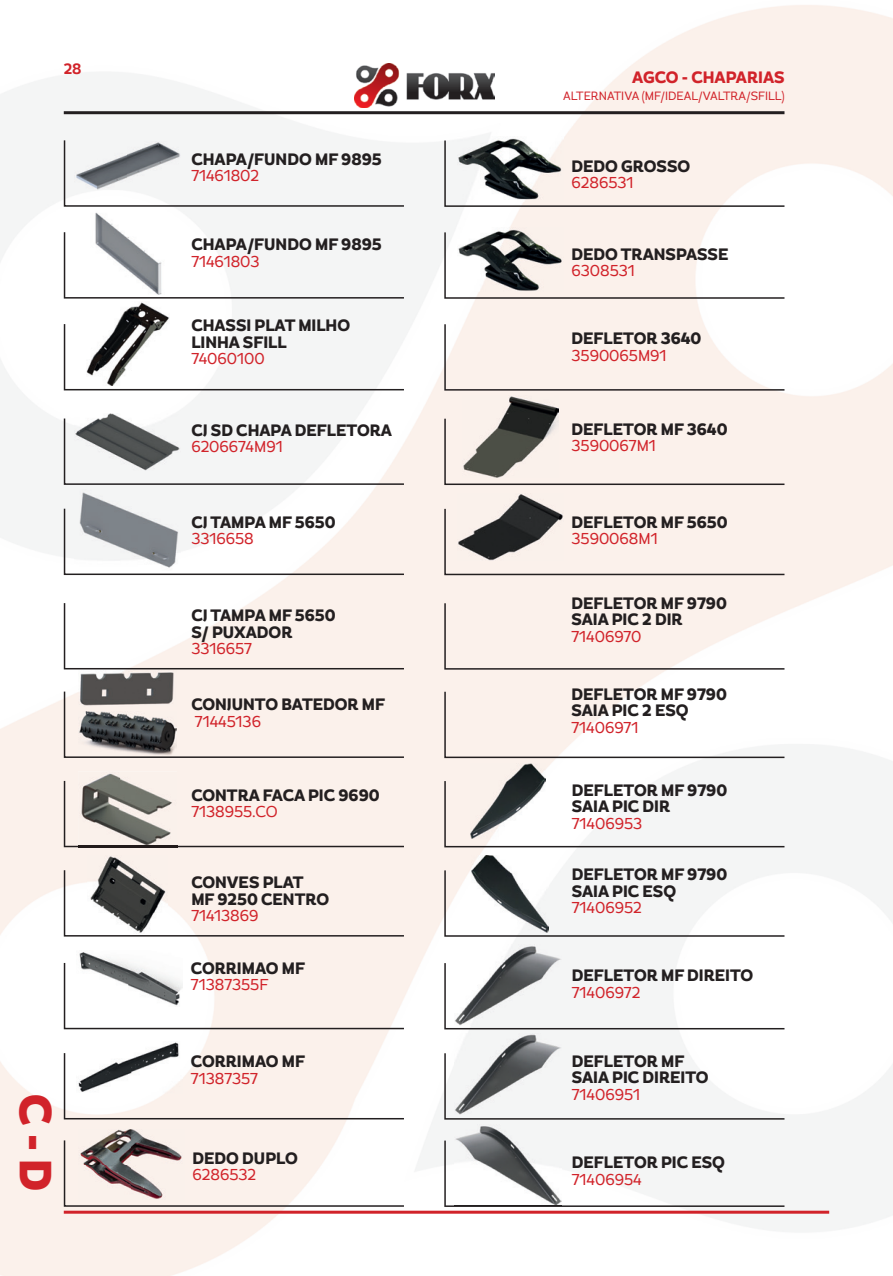
<style>
.page{position:relative;width:893px;height:1276px;background:#fff}
.page>*{position:absolute;margin:0;border:0;box-sizing:border-box;transform-origin:0 0}
.t1{font:900 45px "Magallanes Cond";color:#d1232a}
.t2{font:800 16.5px/16.5px "Magallanes Cond";color:#231f20}
.t3{font:800 16.5px "Magallanes Cond";color:#d1232a}
.t4{font:15.75px "Magallanes Cond";color:#d1232a}
.t5{font:700 15px "Magallanes Cond";color:#d1232a}
.t6{font:12px "Magallanes Cond";color:#d1232a}
</style>
<div class="page">
<img style="left:0;top:5px;width:893px;height:1271px">
<img style="left:354px;top:64px;width:140px;height:44px">
<hr style="left:64px;top:111px;width:720px;height:3px;background:#231f20">
<hr style="left:64px;top:1210px;width:765px;height:3px;background:#d1232a">
<svg style="left:63px;top:139px;width:342px;height:68px"></svg>
<svg style="left:444px;top:139px;width:342px;height:69px"></svg>
<svg style="left:64px;top:232px;width:340px;height:66px"></svg>
<svg style="left:444px;top:231px;width:342px;height:68px"></svg>
<svg style="left:63px;top:323px;width:342px;height:68px"></svg>
<svg style="left:444px;top:323px;width:342px;height:68px"></svg>
<svg style="left:63px;top:417px;width:342px;height:68px"></svg>
<div style="left:444px;top:417px;width:342px;height:69px;background:#fbf1eb"></div>
<svg style="left:63px;top:507px;width:342px;height:69px"></svg>
<svg style="left:444px;top:507px;width:342px;height:69px;background:#f2e9e3"></svg>
<svg style="left:64px;top:603px;width:340px;height:66px"></svg>
<svg style="left:444px;top:602px;width:342px;height:68px"></svg>
<div style="left:63px;top:690px;width:342px;height:68px;background:#fbf1eb"></div>
<svg style="left:444px;top:690px;width:342px;height:69px"></svg>
<div style="left:64px;top:781px;width:340px;height:66px;background:#fbf1eb"></div>
<svg style="left:444px;top:779px;width:342px;height:69px"></svg>
<svg style="left:63px;top:868px;width:342px;height:69px;background:#f4ebe6"></svg>
<svg style="left:444px;top:869px;width:342px;height:68px"></svg>
<svg style="left:63px;top:961px;width:342px;height:69px"></svg>
<svg style="left:444px;top:961px;width:342px;height:69px"></svg>
<svg style="left:63px;top:1051px;width:342px;height:69px"></svg>
<svg style="left:444px;top:1051px;width:342px;height:69px"></svg>
<svg style="left:63px;top:1139px;width:342px;height:68px"></svg>
<svg style="left:444px;top:1140px;width:340px;height:67px"></svg>
<img style="left:74px;top:142px;width:107px;height:47px">
<img style="left:90px;top:208px;width:75px;height:88px">
<img style="left:74px;top:489px;width:107px;height:82px">
<img style="left:79px;top:670px;width:97px;height:36px">
<img style="left:79px;top:711px;width:97px;height:44px">
<img style="left:88px;top:855px;width:80px;height:78px">
<img style="left:78px;top:1129px;width:106px;height:72px">
<img style="left:462px;top:395px;width:96px;height:82px">
<img style="left:457px;top:493px;width:106px;height:67px">
<img style="left:86px;top:302px;width:83px;height:83px">
<img style="left:74px;top:413px;width:107px;height:57px">
<img style="left:78px;top:771px;width:99px;height:74px">
<img style="left:78px;top:845px;width:99px;height:2px">
<img style="left:77px;top:951px;width:106px;height:55px">
<img style="left:77px;top:1041px;width:106px;height:52px">
<img style="left:457px;top:137px;width:106px;height:65px">
<img style="left:471px;top:763px;width:74px;height:75px">
<img style="left:471px;top:855px;width:77px;height:77px">
<img style="left:455px;top:944px;width:106px;height:81px">
<img style="left:455px;top:1033px;width:106px;height:81px">
<img style="left:455px;top:1124px;width:106px;height:82px">
<img style="left:457px;top:228px;width:106px;height:63px">
<p class="t5" style="left:64px;top:59px;width:19px">28</p>
<h1 class="t1" style="left:64px;top:1093px;width:99px;rotate:90deg">C - D</h1>
<p class="t2" style="left:191px;top:152px;width:192px">CHAPA/FUNDO MF 9895</p>
<p class="t4" style="left:191px;top:166px;width:69px">71461802</p>
<p class="t2" style="left:191px;top:237px;width:192px">CHAPA/FUNDO MF 9895</p>
<p class="t4" style="left:191px;top:251px;width:70px">71461803</p>
<p class="t2" style="left:191px;top:318px;width:160px">CHASSI PLAT MILHO<br>LINHA SFILL</p>
<p class="t4" style="left:191px;top:349px;width:75px">74060100</p>
<p class="t2" style="left:191px;top:422px;width:202px">CJ SD CHAPA DEFLETORA</p>
<p class="t4" style="left:191px;top:437px;width:93px">6206674M91</p>
<p class="t2" style="left:191px;top:515px;width:146px">CJ TAMPA MF 5650</p>
<p class="t4" style="left:191px;top:529px;width:64px">3316658</p>
<p class="t2" style="left:191px;top:608px;width:146px">CJ TAMPA MF 5650<br>S/ PUXADOR</p>
<p class="t4" style="left:191px;top:639px;width:62px">3316657</p>
<p class="t2" style="left:191px;top:697px;width:195px">CONJUNTO BATEDOR MF</p>
<p class="t4" style="left:195px;top:711px;width:68px">71445136</p>
<p class="t2" style="left:191px;top:787px;width:190px">CONTRA FACA PIC 9690</p>
<p class="t4" style="left:191px;top:802px;width:88px">7138955.CO</p>
<p class="t2" style="left:191px;top:874px;width:139px">CONVES PLAT<br>MF 9250 CENTRO</p>
<p class="t4" style="left:191px;top:905px;width:69px">71413869</p>
<p class="t2" style="left:191px;top:960px;width:116px">CORRIMAO MF</p>
<p class="t4" style="left:191px;top:975px;width:79px">71387355F</p>
<p class="t2" style="left:191px;top:1054px;width:116px">CORRIMAO MF</p>
<p class="t4" style="left:191px;top:1068px;width:69px">71387357</p>
<p class="t2" style="left:193px;top:1150px;width:107px">DEDO DUPLO</p>
<p class="t4" style="left:193px;top:1165px;width:65px">6286532</p>
<p class="t3" style="left:632px;top:67px;width:154px">AGCO - CHAPARIAS</p>
<p class="t6" style="left:563px;top:88px;width:223px">ALTERNATIVA (MF/IDEAL/VALTRA/SFILL)</p>
<p class="t2" style="left:571px;top:159px;width:120px">DEDO GROSSO</p>
<p class="t4" style="left:571px;top:173px;width:63px">6286531</p>
<p class="t2" style="left:571px;top:246px;width:158px">DEDO TRANSPASSE</p>
<p class="t4" style="left:571px;top:261px;width:65px">6308531</p>
<p class="t2" style="left:571px;top:331px;width:131px">DEFLETOR 3640</p>
<p class="t4" style="left:571px;top:345px;width:97px">3590065M91</p>
<p class="t2" style="left:571px;top:421px;width:158px">DEFLETOR MF 3640</p>
<p class="t4" style="left:571px;top:436px;width:86px">3590067M1</p>
<p class="t2" style="left:571px;top:514px;width:158px">DEFLETOR MF 5650</p>
<p class="t4" style="left:571px;top:529px;width:88px">3590068M1</p>
<p class="t2" style="left:571px;top:595px;width:157px">DEFLETOR MF 9790<br>SAIA PIC 2 DIR</p>
<p class="t4" style="left:571px;top:626px;width:72px">71406970</p>
<p class="t2" style="left:571px;top:686px;width:157px">DEFLETOR MF 9790<br>SAIA PIC 2 ESQ</p>
<p class="t4" style="left:571px;top:717px;width:68px">71406971</p>
<p class="t2" style="left:572px;top:782px;width:157px">DEFLETOR MF 9790<br>SAIA PIC DIR</p>
<p class="t4" style="left:572px;top:813px;width:72px">71406953</p>
<p class="t2" style="left:572px;top:867px;width:157px">DEFLETOR MF 9790<br>SAIA PIC ESQ</p>
<p class="t4" style="left:572px;top:898px;width:71px">71406952</p>
<p class="t2" style="left:572px;top:967px;width:183px">DEFLETOR MF DIREITO</p>
<p class="t4" style="left:572px;top:982px;width:70px">71406972</p>
<p class="t2" style="left:572px;top:1053px;width:138px">DEFLETOR MF<br>SAIA PIC DIREITO</p>
<p class="t4" style="left:572px;top:1084px;width:70px">71406951</p>
<p class="t2" style="left:572px;top:1155px;width:155px">DEFLETOR PIC ESQ</p>
<p class="t4" style="left:572px;top:1169px;width:71px">71406954</p>
</div>
